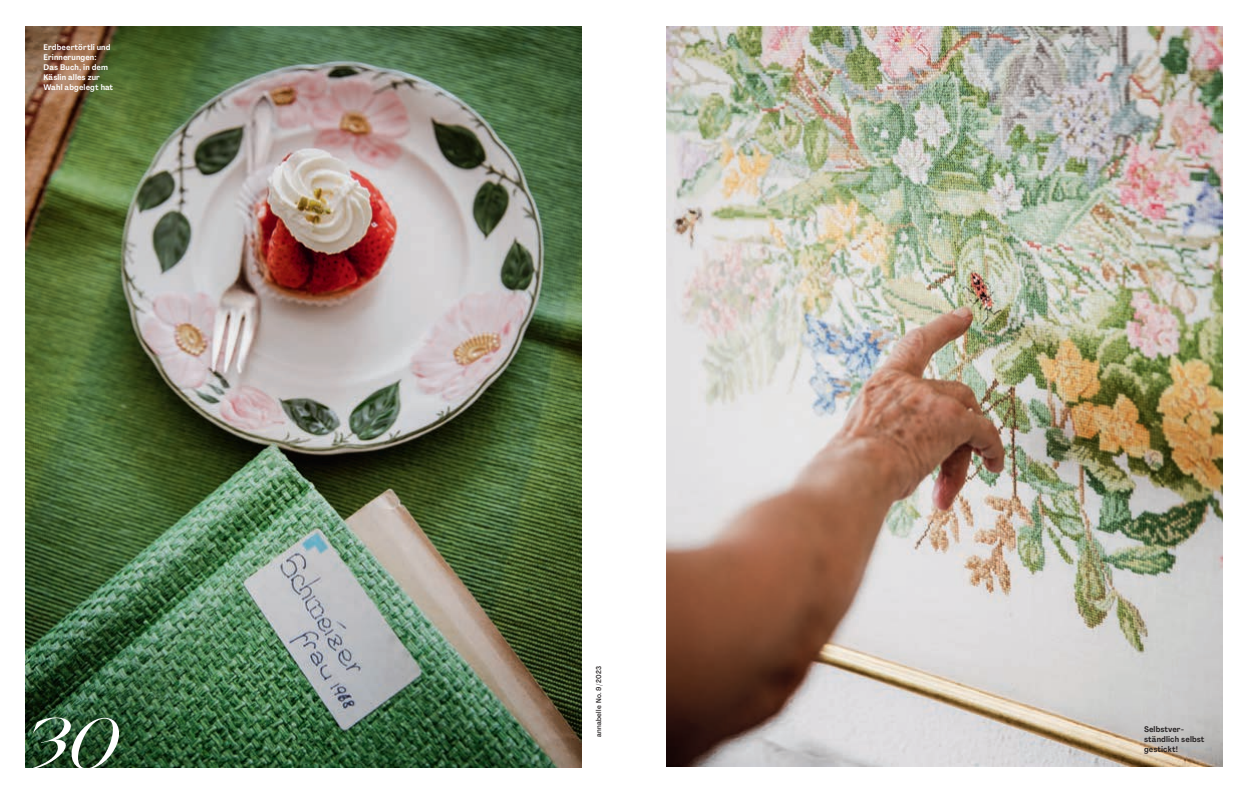
<style>
.page{position:relative;width:1248px;height:794px;background:#fff}
.page>*{position:absolute;margin:0;border:0;box-sizing:border-box;transform-origin:0 0}
.t1{font:italic 71.3px "Grand Slang";color:#fff}
.t2{font:700 8px/10px "Agrandir Text";letter-spacing:.01em;color:#fff}
.t3{font:700 8px/10px "Agrandir Text";letter-spacing:.01em;color:#231f20}
.t4{font:500 condensed 7px "Agrandir";letter-spacing:.045em;color:#231f20}
</style>
<div class="page">
<img style="left:26px;top:27px;width:555px;height:740px">
<img style="left:666px;top:26px;width:555px;height:740px">
<p class="t2" style="left:43px;top:43px;width:71px">Erdbeertörtli und<br>Erinnerungen:<br>Das Buch, in dem<br>Käslin alles zur<br>Wahl abgelegt hat</p>
<h1 class="t1" style="left:20px;top:692px;width:101px">30</h1>
<p class="t4" style="left:594px;top:737px;width:73px;rotate:-90deg">annabelle No. 9/2023</p>
<p class="t3" style="left:1143px;top:724px;width:62px">Selbstver&shy;ständlich selbst gestickt!</p>
</div>
